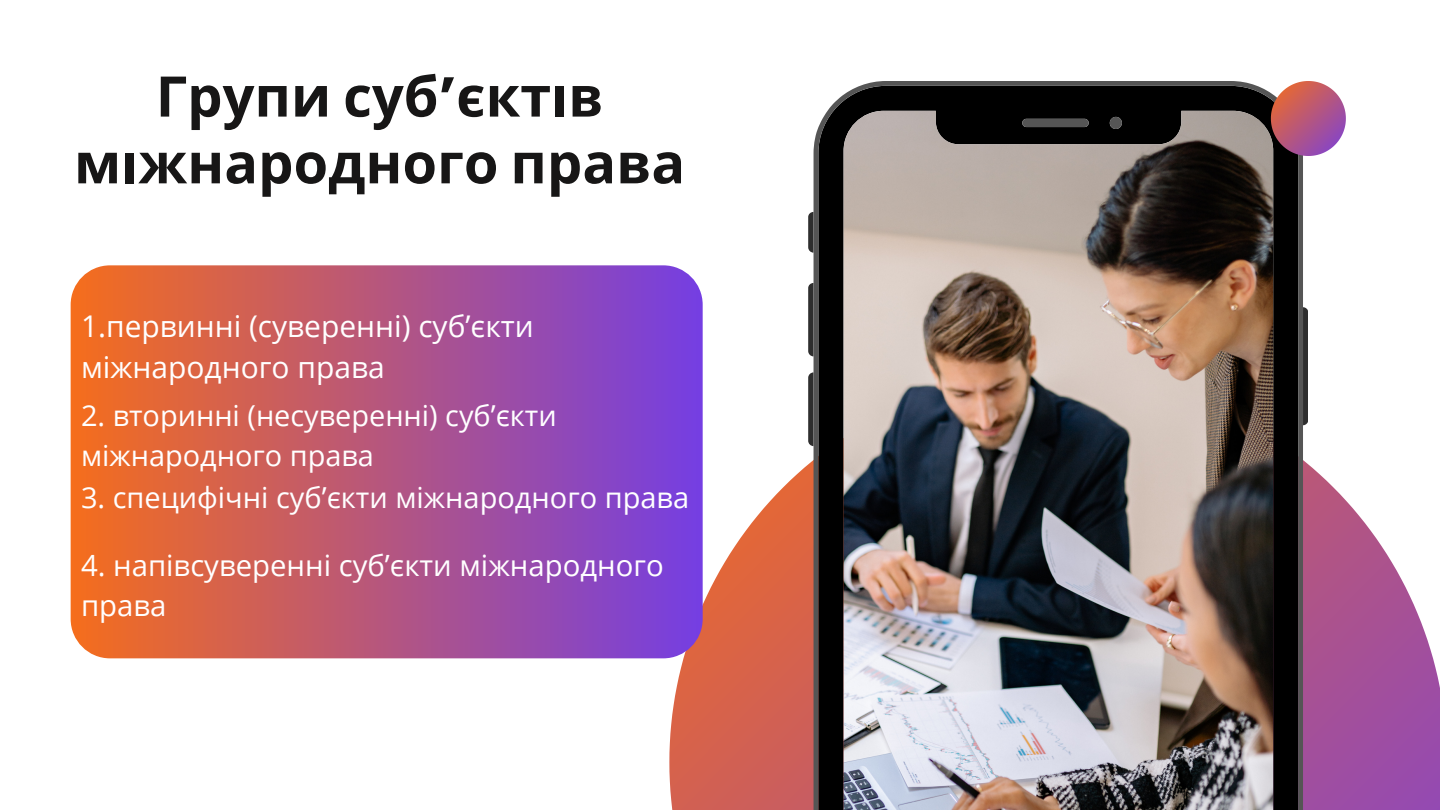
<style>
.page{position:relative;width:1440px;height:810px;background:#fff}
.page>*{position:absolute;margin:0;border:0;box-sizing:border-box;transform-origin:0 0}
.t1{font:700 56px/66.8px "Noto Sans";color:#171616;text-align:center}
.t2{font:29.9px/41.2px "Open Sans";color:#fff}
.t3{font:29.3px/40.5px "Open Sans";color:#fff}
.t4{font:29px "Open Sans";color:#fff}
.t5{font:28.9px/40.3px "Open Sans";color:#fff}
.s1{font-family:"Poppins"}
</style>
<div class="page">
<svg style="left:669px;top:425px;width:771px;height:385px"></svg>
<svg style="left:808px;top:212px;width:6px;height:41px"></svg>
<svg style="left:808px;top:283px;width:6px;height:73px"></svg>
<svg style="left:808px;top:372px;width:6px;height:74px"></svg>
<svg style="left:1303px;top:307px;width:5px;height:118px"></svg>
<img style="left:814px;top:81px;width:489px;height:729px">
<svg style="left:1271px;top:81px;width:75px;height:75px;background:#b86c89"></svg>
<div style="left:71px;top:265px;width:632px;height:393px;background:linear-gradient(to right,#f56e1b,#743ee3);border-radius:39px"></div>
<h1 class="t1" style="left:74px;top:61px;width:613px">Групи суб<span class="s1">’</span>єкті в міжнародного права</h1>
<p class="t2" style="left:81px;top:305px;width:454px">1.первинні (суверенні) суб’єкти міжнародного права</p>
<p class="t5" style="left:81px;top:395px;width:477px">2. вторинні (несуверенні) суб’єкти міжнародного права</p>
<p class="t4" style="left:81px;top:477px;width:610px">3. специфічні суб’єкти міжнародного права</p>
<p class="t3" style="left:81px;top:544px;width:584px">4. напівсуверенні суб’єкти міжнародного права</p>
</div>
